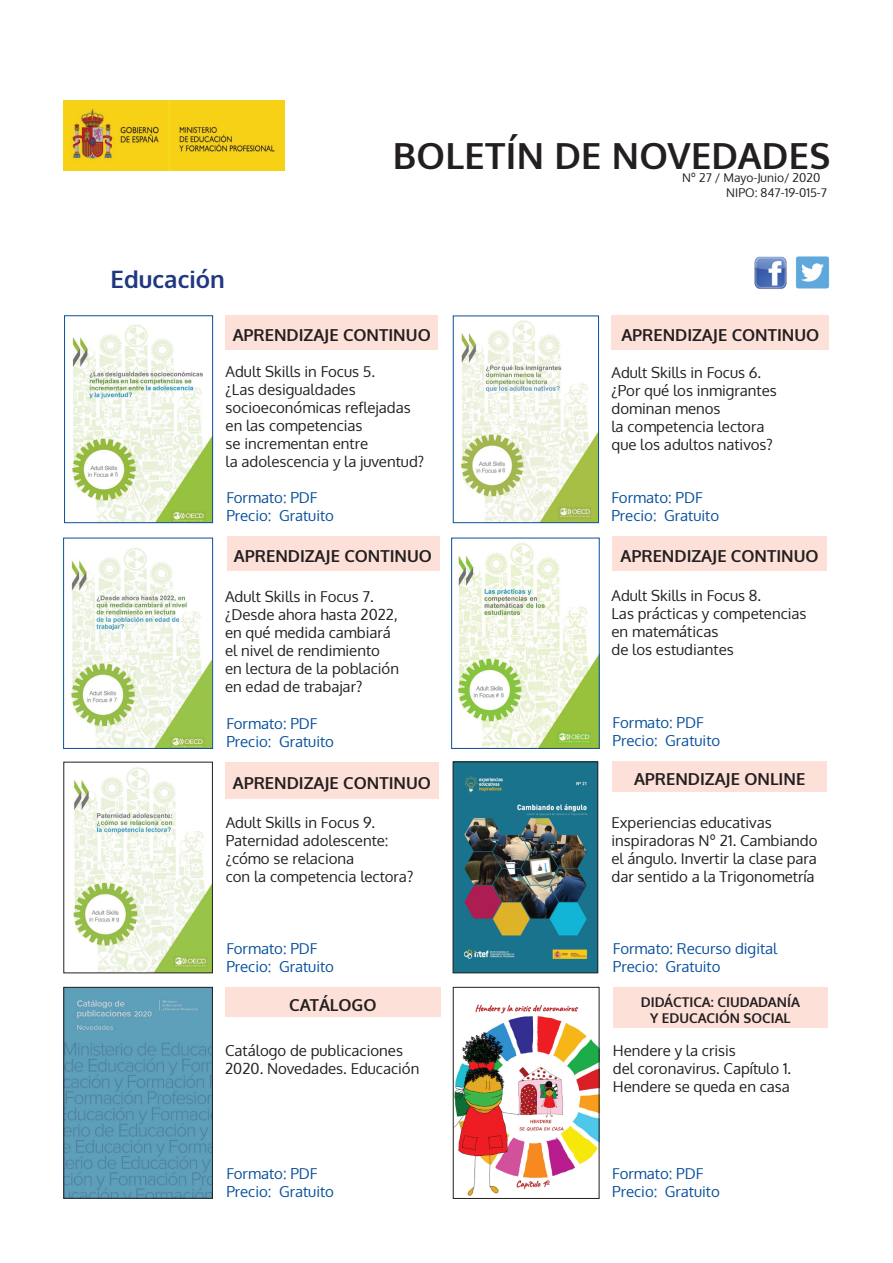
<style>
.page{position:relative;width:893px;height:1263px;background:#fff}
.page>*{position:absolute;margin:0;border:0;box-sizing:border-box;transform-origin:0 0}
.t1{font:700 36px "Oxygen";letter-spacing:.01em;color:#231f20}
.t2{font:700 24px "Oxygen";color:#203781}
.t3{font:700 16.5px "Oxygen";color:#231f20}
.t4{font:15px/18px "Oxygen";color:#231f20}
.t5{font:15px/18px "Oxygen";color:#09509b}
.t6{font:700 13.5px/16.2px "Oxygen";color:#231f20;text-align:center}
.t7{font:12px "Oxygen";color:#231f20}
</style>
<div class="page">
<img style="left:795px;top:256px;width:34px;height:33px">
<img style="left:754px;top:256px;width:33px;height:33px">
<img style="left:64px;top:101px;width:221px;height:69px">
<div style="left:225px;top:762px;width:214px;height:36px;background:#fde0d8"></div>
<div style="left:612px;top:762px;width:215px;height:30px;background:#fde0d8"></div>
<div style="left:225px;top:987px;width:216px;height:30px;background:#fde0d8"></div>
<div style="left:613px;top:987px;width:215px;height:41px;background:#fde0d8"></div>
<img style="left:455px;top:1004px;width:142px;height:192px">
<div style="left:453px;top:987px;width:146px;height:211px;border:1px solid #231f20"></div>
<img style="left:73px;top:767px;width:138px;height:204px">
<div style="left:64px;top:762px;width:149px;height:211px;border:1px solid #231f20"></div>
<img style="left:66px;top:989px;width:145px;height:207px">
<div style="left:64px;top:987px;width:149px;height:211px;border:1px solid #231f20"></div>
<div style="left:225px;top:316px;width:213px;height:34px;background:#fde0d8"></div>
<img style="left:455px;top:764px;width:141px;height:207px">
<div style="left:453px;top:762px;width:145px;height:211px;border:1px solid #231f20"></div>
<img style="left:72px;top:324px;width:139px;height:197px">
<div style="left:64px;top:316px;width:149px;height:207px;border:1px solid #09509b"></div>
<img style="left:460px;top:320px;width:137px;height:201px">
<div style="left:453px;top:316px;width:146px;height:207px;border:1px solid #09509b"></div>
<img style="left:71px;top:548px;width:140px;height:199px">
<div style="left:63px;top:538px;width:150px;height:211px;border:1px solid #09509b"></div>
<div style="left:227px;top:536px;width:212px;height:35px;background:#fde0d8"></div>
<div style="left:612px;top:536px;width:215px;height:35px;background:#fde0d8"></div>
<div style="left:611px;top:316px;width:218px;height:34px;background:#fde0d8"></div>
<img style="left:458px;top:543px;width:139px;height:204px">
<div style="left:451px;top:538px;width:148px;height:211px;border:1px solid #09509b"></div>
<h1 class="t1" style="left:393px;top:134px;width:439px">BOLETÍN DE NOVEDADES</h1>
<p class="t7" style="left:682px;top:170px;width:140px">Nº 27 / Mayo-Junio/ 2020</p>
<h2 class="t2" style="left:111px;top:264px;width:116px">EDUCACIÓN</h2>
<p class="t3" style="left:233px;top:325px;width:200px">APRENDIZAJE CONTINUO</p>
<p class="t4" style="left:226px;top:363px;width:200px">Adult Skills in Focus 5.<br>¿Las desigualdades socioeconómicas reflejadas en las competencias<br>se incrementan entre<br>la adolescencia y la juventud?</p>
<p class="t7" style="left:726px;top:185px;width:102px">NIPO: 847-19-015-7</p>
<p class="t3" style="left:621px;top:325px;width:200px">APRENDIZAJE CONTINUO</p>
<p class="t4" style="left:611px;top:364px;width:167px">Adult Skills in Focus 6. ¿Por qué los inmigrantes dominan menos<br>la competencia lectora que los adultos nativos?</p>
<p class="t5" style="left:226px;top:489px;width:109px">Formato: PDF<br>Precio: Gratuito</p>
<p class="t5" style="left:611px;top:489px;width:109px">Formato: PDF<br>Precio: Gratuito</p>
<p class="t3" style="left:234px;top:546px;width:200px">APRENDIZAJE CONTINUO</p>
<p class="t3" style="left:621px;top:546px;width:200px">APRENDIZAJE CONTINUO</p>
<p class="t4" style="left:225px;top:587px;width:175px">Adult Skills in Focus 7. ¿Desde ahora hasta 2022, en qué medida cambiará el nivel de rendimiento en lectura de la población en edad de trabajar?</p>
<p class="t4" style="left:611px;top:587px;width:197px">Adult Skills in Focus 8.<br>Las prácticas y competencias en matemáticas<br>de los estudiantes</p>
<p class="t5" style="left:226px;top:714px;width:109px">Formato: PDF<br>Precio: Gratuito</p>
<p class="t5" style="left:613px;top:714px;width:109px">Formato: PDF<br>Precio: Gratuito</p>
<p class="t3" style="left:233px;top:772px;width:200px">APRENDIZAJE CONTINUO</p>
<p class="t3" style="left:634px;top:769px;width:171px">APRENDIZAJE ONLINE</p>
<p class="t4" style="left:226px;top:813px;width:189px">Adult Skills in Focus 9.<br>Paternidad adolescente: ¿cómo se relaciona<br>con la competencia lectora?</p>
<p class="t4" style="left:611px;top:813px;width:208px">Experiencias educativas inspiradoras Nº 21. Cambiando el ángulo. Invertir la clase para dar sentido a la Trigonometría</p>
<p class="t5" style="left:226px;top:939px;width:109px">Formato: PDF<br>Precio: Gratuito</p>
<p class="t5" style="left:613px;top:939px;width:166px">Formato: Recurso digital<br>Precio: Gratuito</p>
<p class="t6" style="left:641px;top:994px;width:159px">DIDÁCTICA: CIUDADANÍA<br>Y EDUCACIÓN SOCIAL</p>
<p class="t3" style="left:289px;top:994px;width:87px">CATÁLO GO</p>
<p class="t4" style="left:225px;top:1041px;width:196px">Catálogo de publicaciones<br>2020. Novedades. Educación</p>
<p class="t4" style="left:613px;top:1041px;width:180px">Hendere y la crisis<br>del coronavirus. Capítulo 1.<br>Hendere se queda en casa</p>
<p class="t5" style="left:226px;top:1164px;width:109px">Formato: PDF<br>Precio: Gratuito</p>
<p class="t5" style="left:612px;top:1164px;width:109px">Formato: PDF<br>Precio: Gratuito</p>
</div>
